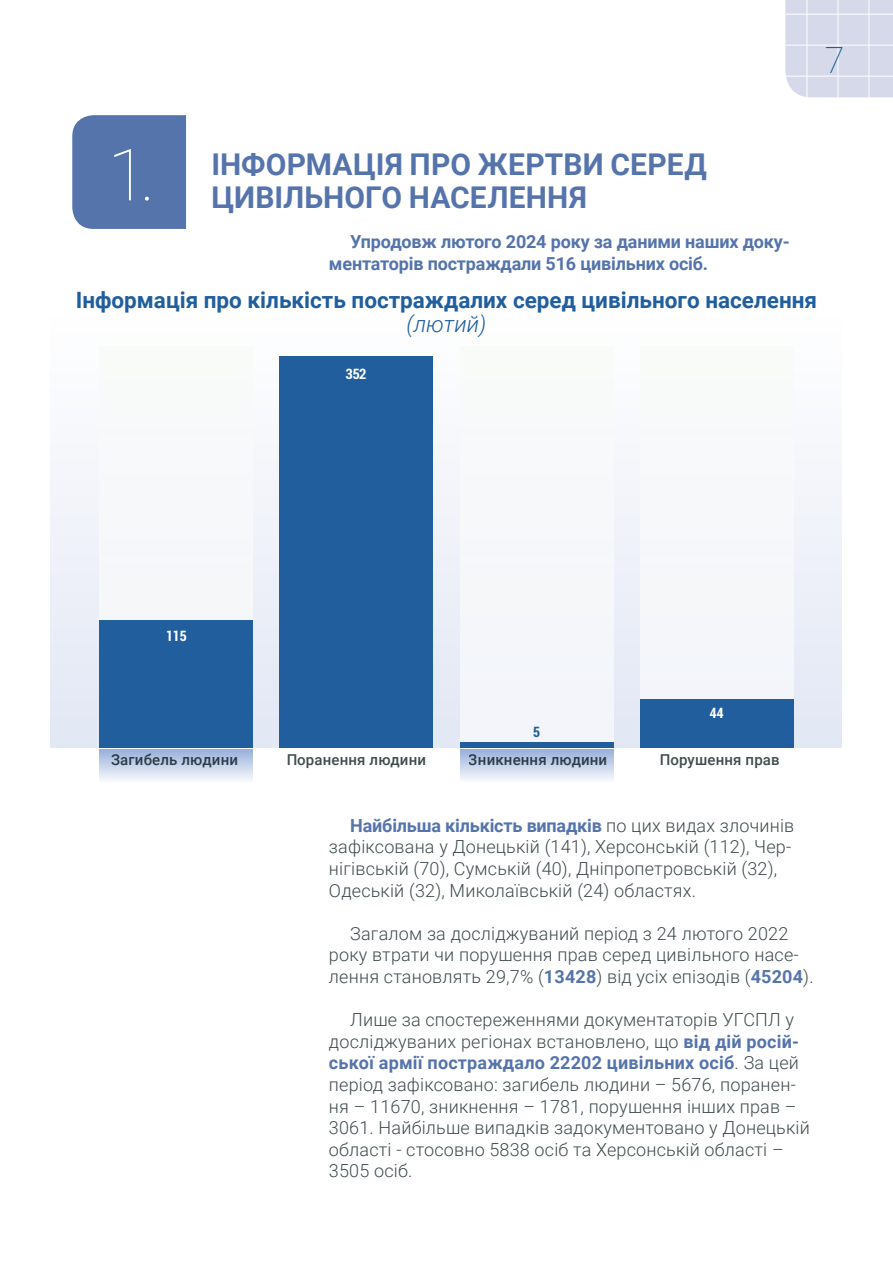
<style>
.page{position:relative;width:893px;height:1263px;background:#fff}
.page>*{position:absolute;margin:0;border:0;box-sizing:border-box;transform-origin:0 0}
.Zagol{font:100 72px "Roboto";color:#fff}
.t1{font:100 36px "Roboto";color:#00538e}
.Zagol-2{font:700 30px "Roboto";letter-spacing:.005em;color:#5674ac}
.Nazva-TABS{font:700 22.5px/24px "Roboto";color:#215e9e;text-align:center}
.Basic_TXT{font:300 18px/21.6px "Roboto";letter-spacing:.01em;color:#3f4c4e}
.Basic_TXT-2{font:700 18px/21.6px "Roboto";letter-spacing:-.01em;color:#5674ac}
.t2{font:500 15px "Roboto";letter-spacing:.01em;color:#3f4c4e}
.Nomber-tabs{font:700 condensed 15px "Roboto";letter-spacing:-.03em;color:#fff}
.Nomber-tabs-2{font:700 condensed 15px "Roboto";color:#215e9e}
.s1{font-weight:300;font-style:italic}
.s2{font-weight:700;color:#5674ac}
</style>
<div class="page">
<div style="left:100px;top:749px;width:153px;height:34px;background:linear-gradient(to bottom,#97afda,#f9fafc)"></div>
<div style="left:51px;top:318px;width:791px;height:430px;background:linear-gradient(to bottom,#fefefe,#dde3f2)"></div>
<div style="left:460px;top:749px;width:153px;height:34px;background:linear-gradient(to bottom,#97afda,#f9fafc)"></div>
<div style="left:100px;top:346px;width:153px;height:402px;background:#f8fbf8"></div>
<div style="left:460px;top:346px;width:153px;height:402px;background:#f8fbf8"></div>
<div style="left:640px;top:346px;width:153px;height:402px;background:#f8fbf8"></div>
<div style="left:100px;top:620px;width:153px;height:128px;background:#215e9e"></div>
<div style="left:460px;top:742px;width:153px;height:6px;background:#215e9e"></div>
<div style="left:280px;top:356px;width:153px;height:392px;background:#215e9e"></div>
<div style="left:640px;top:699px;width:153px;height:49px;background:#215e9e"></div>
<div style="left:72px;top:115px;width:114px;height:114px;background:#5674ac"></div>
<svg style="left:785px;top:0;width:108px;height:97px;background:#d6dae9"></svg>
<hr style="left:785px;top:76px;width:108px;height:1px;background:#fff">
<hr style="left:785px;top:45px;width:108px;height:1px;background:#fff">
<hr style="left:785px;top:14px;width:108px;height:1px;background:#fff">
<hr style="left:869px;top:0;width:1px;height:97px;background:#fff">
<hr style="left:838px;top:0;width:1px;height:97px;background:#fff">
<hr style="left:807px;top:0;width:1px;height:97px;background:#fff">
<h2 class="t1" style="left:825px;top:35px;width:21px">7</h2>
<p class="Zagol" style="left:108px;top:124px;width:49px">1.</p>
<p class="Zagol-2" style="left:211px;top:143px;width:497px">ІНФОРМАЦІЯ ПРО ЖЕРТВИ СЕРЕД</p>
<p class="Zagol-2" style="left:211px;top:176px;width:377px">ЦИВІЛЬНОГО НАСЕЛЕННЯ</p>
<p class="Basic_TXT-2" style="left:329px;top:231px;width:462px;text-indent:21px">Упродовж лютого 2024 року за даними наших доку&shy;ментаторів постраждали 516 цивільних осіб.</p>
<p class="Nazva-TABS" style="left:76px;top:287px;width:743px">Інформація про кількість постраждалих серед цивільного населення <span class="s1">(лютий)</span></p>
<p class="Nomber-tabs" style="left:346px;top:363px;width:23px">352</p>
<p class="Nomber-tabs" style="left:166px;top:625px;width:23px">115</p>
<p class="Nomber-tabs-2" style="left:533px;top:722px;width:9px">5</p>
<p class="Nomber-tabs" style="left:709px;top:703px;width:16px">44</p>
<p class="t2" style="left:111px;top:749px;width:129px">Загибель людини</p>
<p class="t2" style="left:286px;top:749px;width:141px">Поранення людини</p>
<p class="t2" style="left:469px;top:749px;width:140px">Зникнення людини</p>
<p class="t2" style="left:660px;top:749px;width:122px">Порушення прав</p>
<p class="Basic_TXT" style="left:329px;top:814px;width:467px;text-indent:21px"><span class="s2">Найбільша кількість випадків</span> по цих видах злочинів зафіксована у Донецькій (141), Херсонській (112), Чер&shy;нігівській (70), Сумській (40), Дніпропетровській (32), Одеській (32), Миколаївській (24) областях.</p>
<p class="Basic_TXT" style="left:329px;top:922px;width:486px;text-indent:21px">Загалом за досліджуваний період з 24 лютого 2022 року втрати чи порушення прав серед цивільного насе&shy;лення становлять 29,7% (<span class="s2">13428</span>) від усіх епізодів (<span class="s2">45204</span>).</p>
<p class="Basic_TXT" style="left:329px;top:1008px;width:482px;text-indent:21px">Лише за спостереженнями документаторів УГСПЛ у досліджуваних регіонах встановлено, що <span class="s2">від дій росій&shy;ської армії постраждало 22202 цивільних осіб</span>. За цей період зафіксовано: загибель людини – 5676, поранен&shy;ня – 11670, зникнення – 1781, порушення інших прав – 3061. Найбільше випадків задокументовано у Донецькій області - стосовно 5838 осіб та Херсонській області – 3505 осіб.</p>
</div>
